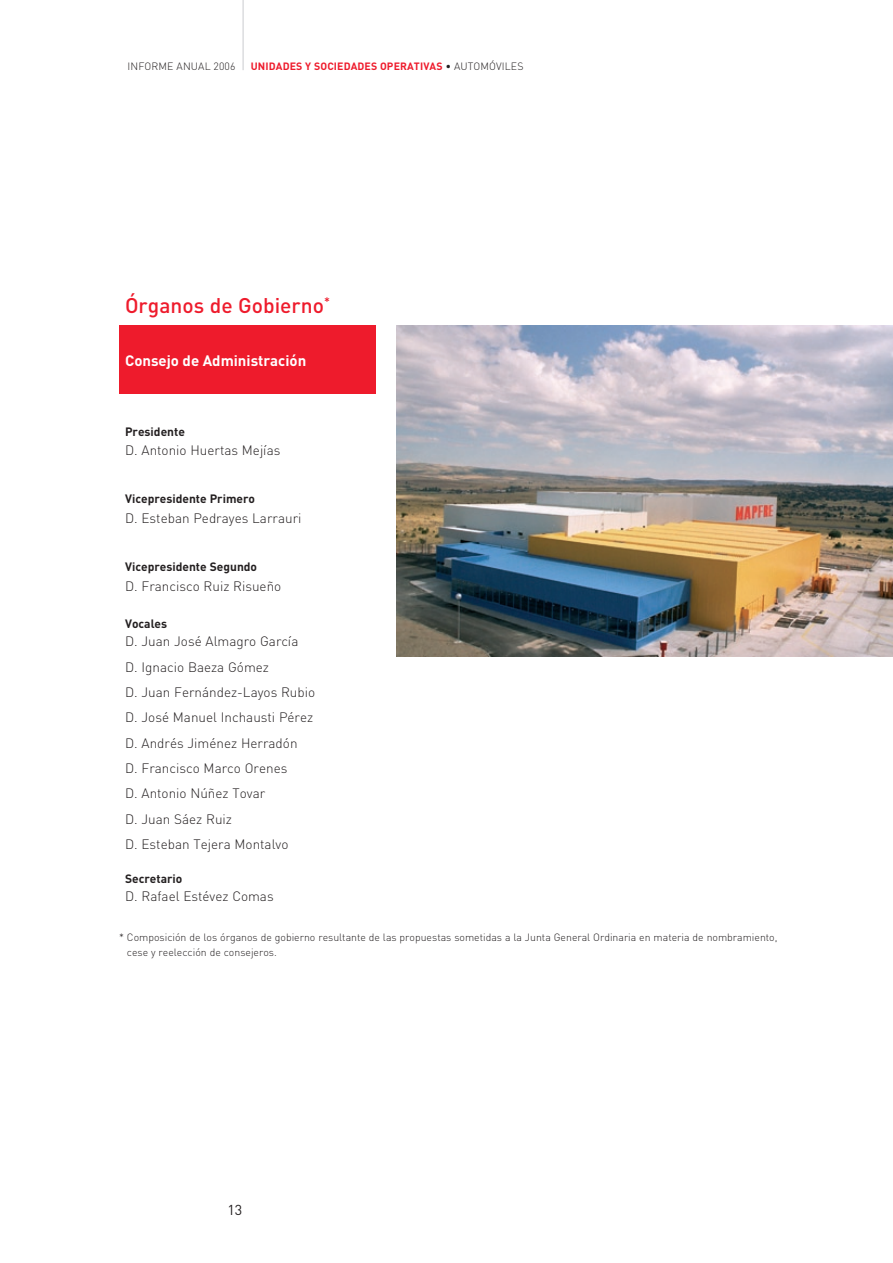
<style>
.page{position:relative;width:893px;height:1263px;background:#fff}
.page>*{position:absolute;margin:0;border:0;box-sizing:border-box;transform-origin:0 0}
.t1{font:500 21px "DIN";color:#ee1b2c}
.t2{font:700 15px "DIN";color:#fff}
.t3{font:14.25px "DIN";color:#231f20}
.t4{font:300 13.5px/25.3px "DIN";color:#231f20}
.t5{font:700 12px "DIN";color:#231f20}
.t6{font:300 10.5px/15px "DIN";color:#231f20}
.t7{font:700 10.5px "DIN";letter-spacing:.01em;color:#ee1b2c}
.s1{color:#231f20}
.s2{font-weight:300;color:#231f20}
</style>
<div class="page">
<hr style="left:242px;top:0;width:2px;height:70px;background:#dcdddf">
<div style="left:119px;top:326px;width:256px;height:68px;background:#ee1b2c"></div>
<img style="left:396px;top:326px;width:497px;height:330px">
<p class="t6" style="left:128px;top:59px;width:109px">INFORME ANUAL 2006</p>
<p class="t7" style="left:251px;top:60px;width:274px">UNIDADES Y SOCIEDADES OPERATIVAS <span class="s1">•</span> <span class="s2">AUTOMÓVILES</span></p>
<h1 class="t1" style="left:125px;top:292px;width:206px">Órganos de Gobierno<sup>*</sup></h1>
<p class="t2" style="left:125px;top:351px;width:183px">Consejo de Administración</p>
<p class="t5" style="left:125px;top:423px;width:61px">Presidente</p>
<p class="t4" style="left:125px;top:437px;width:157px">D. Antonio Huertas Mejías</p>
<p class="t5" style="left:125px;top:491px;width:132px">Vicepresidente Primero</p>
<p class="t4" style="left:125px;top:505px;width:178px">D. Esteban Pedrayes Larrauri</p>
<p class="t5" style="left:125px;top:559px;width:134px">Vicepresidente Segundo</p>
<p class="t4" style="left:125px;top:573px;width:158px">D. Francisco Ruiz Risueño</p>
<p class="t5" style="left:125px;top:616px;width:44px">Vocales</p>
<p class="t4" style="left:125px;top:629px;width:192px">D. Juan José Almagro García<br>D. Ignacio Baeza Gómez<br>D. Juan Fernández-Layos Rubio<br>D. José Manuel Inchausti Pérez<br>D. Andrés Jiménez Herradón<br>D. Francisco Marco Orenes<br>D. Antonio Núñez Tovar<br>D. Juan Sáez Ruiz<br>D. Esteban Tejera Montalvo</p>
<p class="t5" style="left:125px;top:871px;width:59px">Secretario</p>
<p class="t4" style="left:125px;top:884px;width:150px">D. Rafael Estévez Comas</p>
<p class="t6" style="left:127px;top:929px;width:652px;text-indent:-8px">* Composición de los órganos de gobierno resultante de las propuestas sometidas a la Junta General Ordinaria en materia de nombramiento, cese y reelección de consejeros.</p>
<p class="t3" style="left:227px;top:1201px;width:16px">13</p>
</div>
